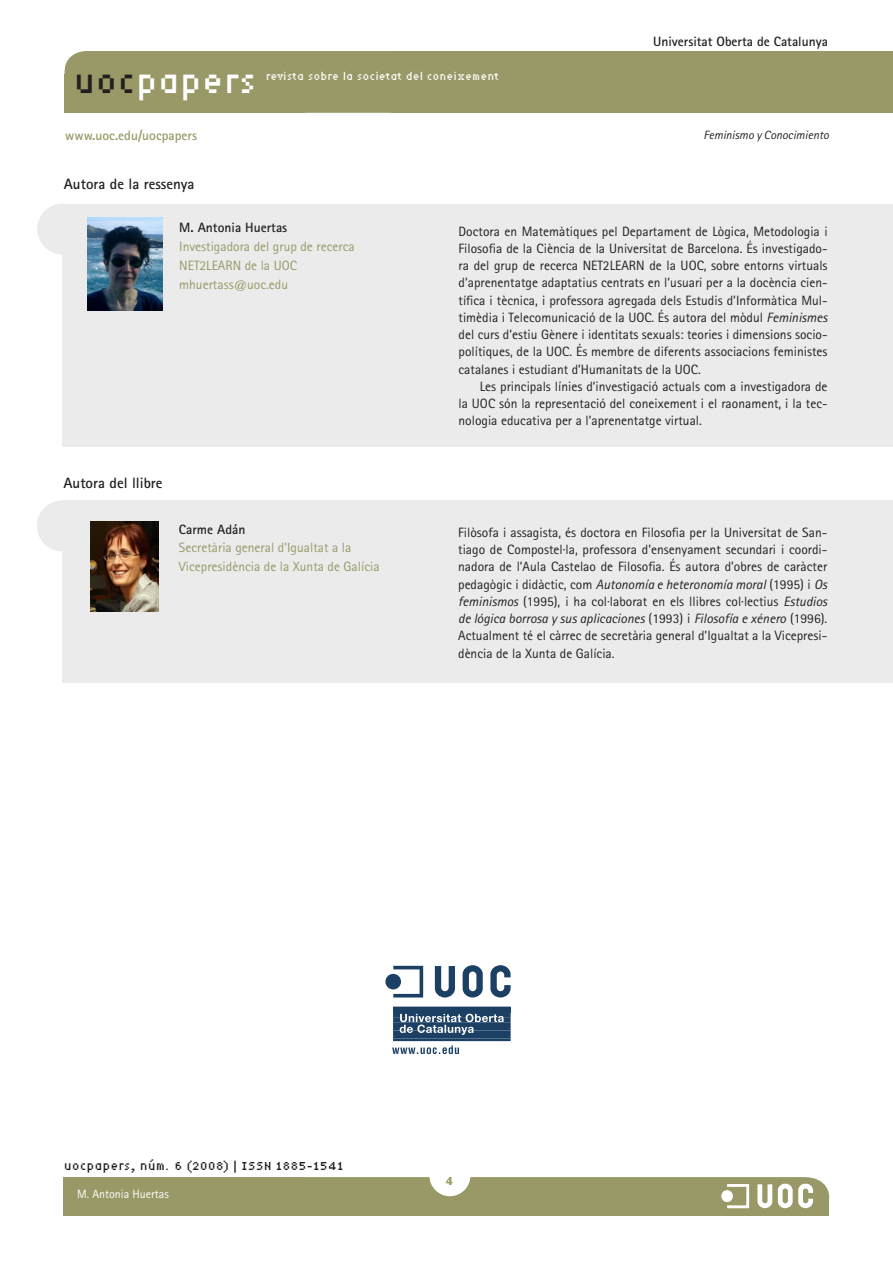
<style>
.page{position:relative;width:893px;height:1263px;background:#fff}
.page>*{position:absolute;margin:0;border:0;box-sizing:border-box;transform-origin:0 0}
.t1{font:33px "Lo Res Nine Narrow";color:#fff}
.TEXT_GENERAL{font:700 15px "Rotis Sans Serif";color:#231f20}
.t2{font:13.5px/17.2px "Rotis Sans Serif";color:#231f20;text-align:justify}
.Cargo_autor_fichas{font:13.5px/18.8px "Rotis Sans Serif";color:#989966}
.Autor_ficha{font:700 13.5px "Rotis Sans Serif";color:#231f20}
.t3{font:700 13.5px "Rotis Sans Serif";color:#989966}
.t4{font:12px "Lo Res Nine Narrow";color:#231f20}
.t5{font:italic 12px "Rotis Sans Serif";color:#231f20}
.t6{font:12px "Rotis Sans Serif";color:#fff}
.t7{font:10.5px "Lo Res Nine Narrow";color:#fff}
.s1{color:#231f20}
.s2{font-style:italic}
</style>
<div class="page">
<div style="left:65px;top:51px;width:326px;height:62px;background:#989966"></div>
<div style="left:391px;top:51px;width:502px;height:62px;background:#989966"></div>
<div style="left:37px;top:500px;width:51px;height:51px;background:#ebebec;border-radius:50%"></div>
<div style="left:62px;top:500px;width:831px;height:183px;background:#ebebec"></div>
<img style="left:91px;top:521px;width:67px;height:90px">
<div style="left:37px;top:204px;width:51px;height:51px;background:#ebebec;border-radius:50%"></div>
<div style="left:62px;top:204px;width:831px;height:242px;background:#ebebec"></div>
<img style="left:88px;top:217px;width:74px;height:93px">
<hr style="left:393px;top:1038px;width:118px;height:3px;background:#1b4064">
<svg style="left:392px;top:1045px;width:67px;height:9px"></svg>
<svg style="left:393px;top:1013px;width:118px;height:25px;background:#4b6885"></svg>
<div style="left:393px;top:1007px;width:118px;height:6px;background:#1b4064"></div>
<svg style="left:385px;top:965px;width:126px;height:42px"></svg>
<svg style="left:64px;top:1177px;width:765px;height:38px;background:#9d9e6e"></svg>
<p class="t1" style="left:73px;top:56px;width:185px"><span class="s1">uoc</span>papers</p>
<p class="t3" style="left:65px;top:126px;width:133px">www.uoc.edu/uocpapers</p>
<p class="t7" style="left:266px;top:69px;width:235px">revista sobre la societat del coneixement</p>
<p class="TEXT_GENERAL" style="left:64px;top:174px;width:132px">Autora de la ressenya</p>
<p class="Autor_ficha" style="left:653px;top:32px;width:176px">Universitat Oberta de Catalunya</p>
<p class="t5" style="left:704px;top:128px;width:127px">Feminismo y Conocimiento</p>
<p class="Autor_ficha" style="left:179px;top:219px;width:109px">M. Antonia Huertas</p>
<p class="Cargo_autor_fichas" style="left:179px;top:237px;width:177px">Investigadora del grup de recerca<br>NET2LEARN de la UOC</p>
<p class="Cargo_autor_fichas" style="left:179px;top:275px;width:110px">mhuertass@uoc.edu</p>
<p class="TEXT_GENERAL" style="left:63px;top:474px;width:101px">Autora del llibre</p>
<p class="Autor_ficha" style="left:179px;top:520px;width:68px">Carme Adán</p>
<p class="Cargo_autor_fichas" style="left:179px;top:538px;width:202px">Secretària general d’Igualtat a la<br>Vicepresidència de la Xunta de Galícia</p>
<p class="t2" style="left:458px;top:222px;width:371px">Doctora en Matemàtiques pel Departament de Lògica, Metodologia i Filosofia de la Ciència de la Universitat de Barcelona. És investigado&shy;ra del grup de recerca NET2LEARN de la UOC, sobre entorns virtuals d’aprenentatge adaptatius centrats en l’usuari per a la docència cien&shy;tífica i tècnica, i professora agregada dels Estudis d’Informàtica Mul&shy;timèdia i Telecomunicació de la UOC. És autora del mòdul <span class="s2">Feminismes </span>del curs d’estiu Gènere i identitats sexuals: teories i dimensions socio&shy;polítiques, de la UOC. És membre de diferents associacions feministes catalanes i estudiant d’Humanitats de la UOC.</p>
<p class="t2" style="left:458px;top:378px;width:371px;text-indent:21px">Les principals línies d’investigació actuals com a investigadora de la UOC són la representació del coneixement i el raonament, i la tec&shy;nologia educativa per a l’aprenentatge virtual.</p>
<p class="t2" style="left:458px;top:524px;width:371px">Filòsofa i assagista, és doctora en Filosofia per la Universitat de San&shy;tiago de Compostel·la, professora d’ensenyament secundari i coordi&shy;nadora de l’Aula Castelao de Filosofia. És autora d’obres de caràcter pedagògic i didàctic, com <span class="s2">Autonomía e heteronomía moral</span> (1995) i <span class="s2">Os feminismos</span> (1995), i ha col·laborat en els llibres col·lectius <span class="s2">Estudios de lógica borrosa y sus aplicaciones</span> (1993) i <span class="s2">Filosofía e xénero</span> (1996).<br>Actualment té el càrrec de secretària general d’Igualtat a la Vicepresi&shy;dència de la Xunta de Galícia.</p>
<p class="t4" style="left:64px;top:1156px;width:282px">uocpapers, núm. 6 (2008) | ISSN 1885-1541</p>
<p class="t6" style="left:77px;top:1187px;width:93px">M. Antonia Huertas</p>
</div>
